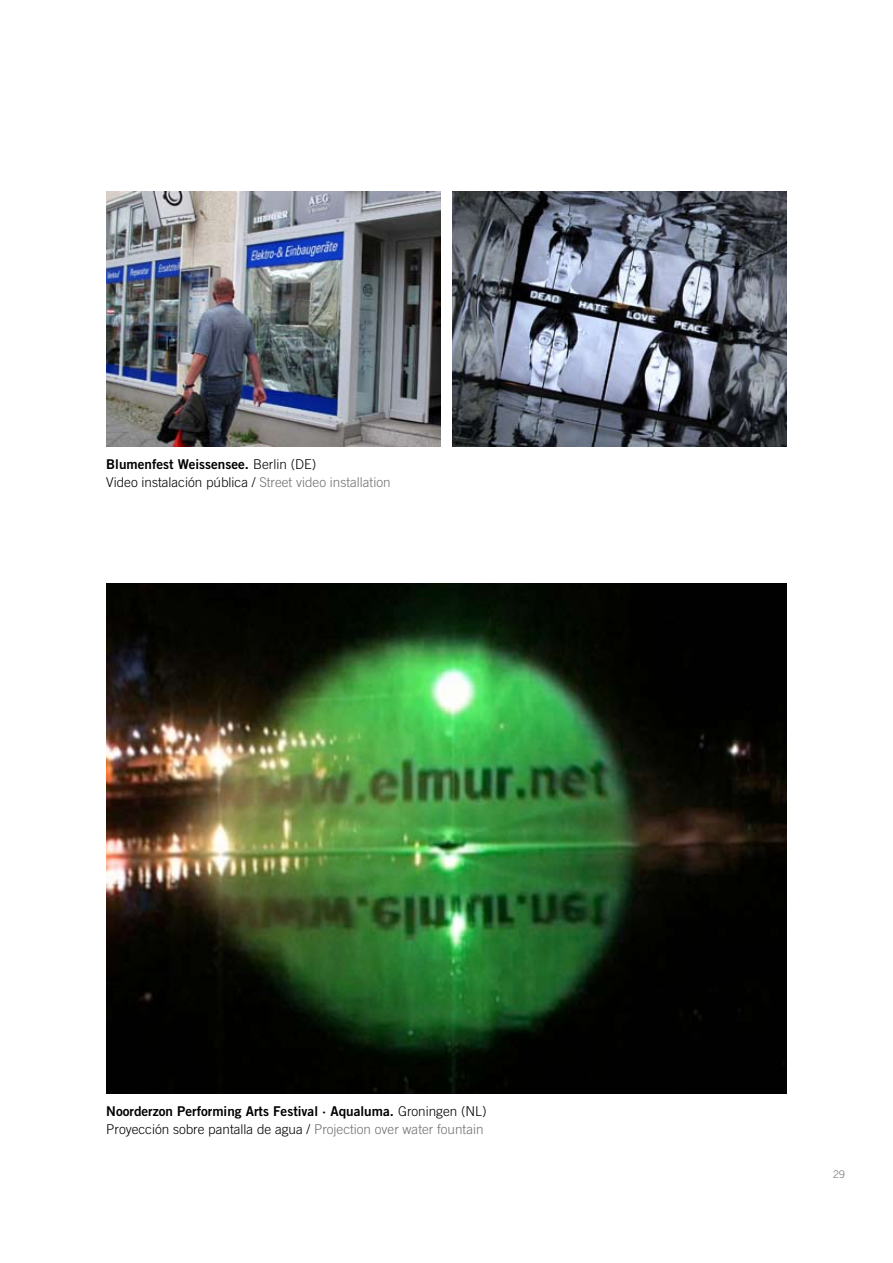
<style>
.page{position:relative;width:893px;height:1263px;background:#fff}
.page>*{position:absolute;margin:0;border:0;box-sizing:border-box;transform-origin:0 0}
.t1{font:300 13.5px "Trade Gothic LT Std";color:#000}
.t2{font:13.5px "Trade Gothic LT Std Bd 2";color:#000}
.t3{font:300 10.5px "Trade Gothic LT Std";color:#707173}
.s1{font-family:"Trade Gothic LT Std";font-weight:300}
.s2{color:#707173}
</style>
<div class="page">
<img style="left:106px;top:584px;width:681px;height:510px">
<img style="left:106px;top:191px;width:334px;height:255px">
<img style="left:453px;top:191px;width:334px;height:255px">
<p class="t2" style="left:106px;top:456px;width:211px">Blumenfest Weissensee. <span class="s1">Berlin (DE)</span></p>
<p class="t1" style="left:106px;top:474px;width:286px">Video instalación pública / <span class="s2">Street video installation</span></p>
<p class="t2" style="left:106px;top:1103px;width:382px">Noorderzon Performing Arts Festival · Aqualuma. <span class="s1">Groningen (NL)</span></p>
<p class="t1" style="left:106px;top:1121px;width:379px">Proyección sobre pantalla de agua / <span class="s2">Projection over water fountain</span></p>
<p class="t3" style="left:833px;top:1168px;width:13px">29</p>
</div>
